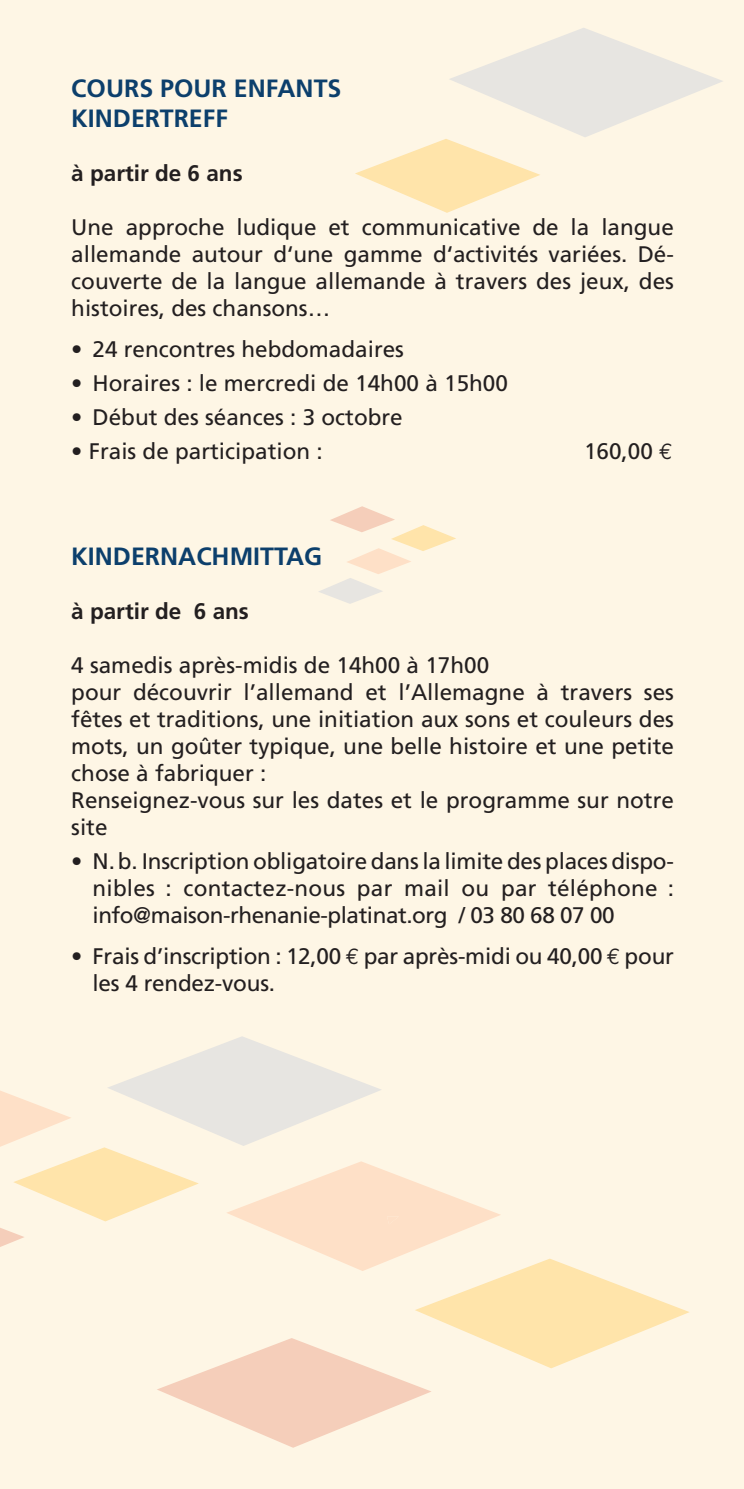
<style>
.page{position:relative;width:744px;height:1489px;background:#fff}
.page>*{position:absolute;margin:0;border:0;box-sizing:border-box;transform-origin:0 0}
.t1{font:700 25px/30px "Frutiger";color:#0c3f6c}
.t2{font:22.5px/27px "Frutiger";color:#231f20;text-align:justify}
.t3{font:700 22.5px "Frutiger";color:#231f20}
.s1{font-family:"Euro Mono"}
</style>
<div class="page">
<div style="left:0;top:0;width:744px;height:1488px;background:#fef6e5"></div>
<svg style="left:0;top:1036px;width:689px;height:411px"></svg>
<svg style="left:355px;top:28px;width:368px;height:185px"></svg>
<svg style="left:319px;top:506px;width:137px;height:98px"></svg>
<p class="t1" style="left:71px;top:73px;width:272px">COURS POUR ENFANTS<br>KINDERTREFF</p>
<p class="t3" style="left:71px;top:160px;width:173px">à partir de 6 ans</p>
<p class="t2" style="left:71px;top:213px;width:604px">Une approche ludique et communicative de la langue allemande autour d‘une gamme d‘activités variées. Dé&shy;couverte de la langue allemande à travers des jeux, des histoires, des chansons…</p>
<p class="t2" style="left:71px;top:335px;width:334px">• 24 rencontres hebdomadaires</p>
<p class="t2" style="left:71px;top:369px;width:438px">• Horaires : le mercredi de 14h00 à 15h00</p>
<p class="t2" style="left:71px;top:404px;width:333px">• Début des séances : 3 octobre</p>
<p class="t2" style="left:71px;top:438px;width:253px">• Frais de participation :</p>
<p class="t2" style="left:584px;top:438px;width:90px">160,00 <span class="s1">€</span></p>
<p class="t1" style="left:71px;top:540px;width:252px">KINDERNACHMITTAG</p>
<p class="t3" style="left:71px;top:597px;width:179px">à partir de 6 ans</p>
<p class="t2" style="left:71px;top:651px;width:604px;text-align:left">4 samedis après-midis de 14h00 à 17h00<br>pour découvrir l’allemand et l’Allemagne à travers ses fêtes et traditions, une initiation aux sons et couleurs des mots, un goûter typique, une belle histoire et une petite chose à fabriquer :<br>Renseignez-vous sur les dates et le programme sur notre site</p>
<p class="t2" style="left:93px;top:847px;width:583px;text-indent:-21px">• N. b. Inscription obligatoire dans la limite des places dispo&shy;nibles : contactez-nous par mail ou par téléphone : info@maison-rhenanie-platinat.org / 03 80 68 07 00</p>
<p class="t2" style="left:93px;top:942px;width:583px;text-indent:-21px">• Frais d’inscription : 12,00 <span class="s1">€</span> par après-midi ou 40,00 <span class="s1">€</span> pour les 4 rendez-vous.</p>
</div>
